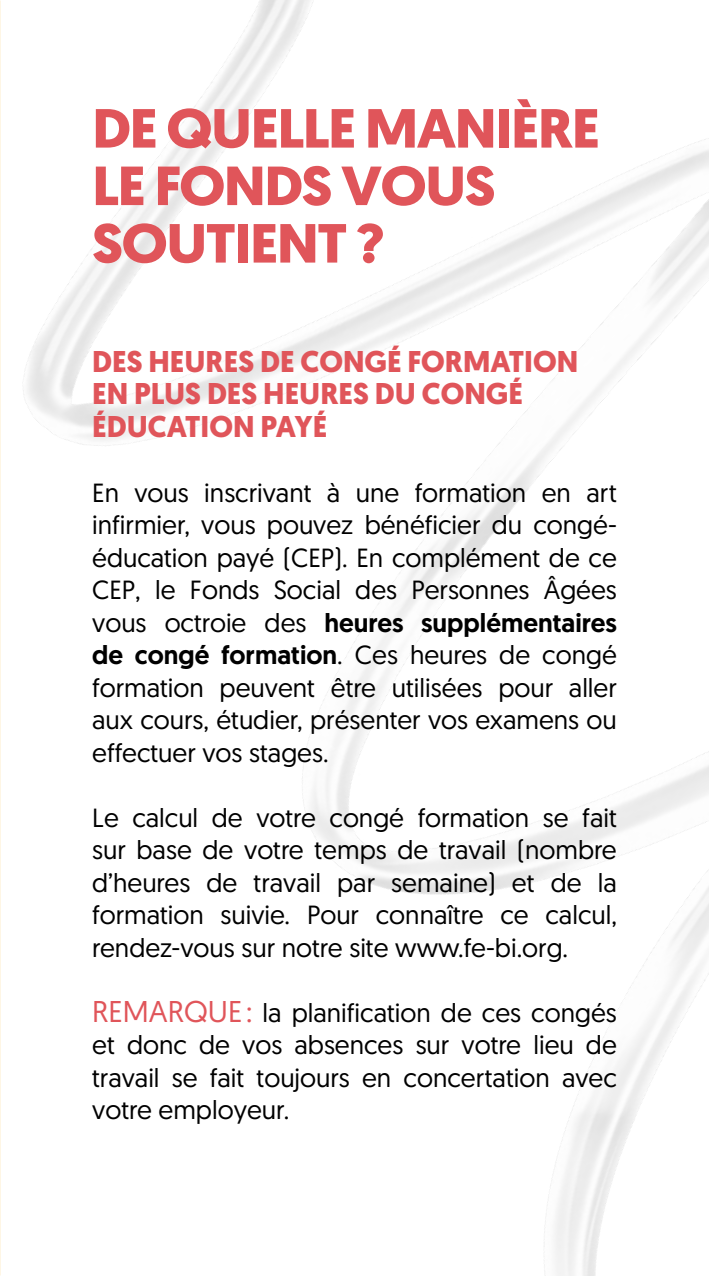
<style>
.page{position:relative;width:709px;height:1276px;background:#fff}
.page>*{position:absolute;margin:0;border:0;box-sizing:border-box;transform-origin:0 0}
.t1{font:700 55px/57.5px "Geomanist";letter-spacing:-.025em;color:#e0555a;scale:1.06 1}
.t2{font:700 30px/32.5px "Geomanist";color:#e0555a}
.t3{font:26.25px/32.5px "Geomanist";color:#000;text-align:justify}
.s1{font-weight:500}
.s2{font-size:30px;color:#e0555a}
</style>
<div class="page">
<h1 class="t1" style="left:92px;top:100px;width:480px">DE QUELLE MANIÈRE<br>LE FONDS VOUS<br>SOUTIENT ?</h1>
<p class="t2" style="left:92px;top:345px;width:487px">DES HEURES DE CONGÉ FORMATION<br>EN PLUS DES HEURES DU CONGÉ<br>ÉDUCATION PAYÉ</p>
<p class="t3" style="left:92px;top:475px;width:526px">En vous inscrivant à une formation en art infirmier, vous pouvez bénéficier du congé&shy;éducation payé (CEP). En complément de ce CEP, le Fonds Social des Personnes Âgées vous octroie des <span class="s1">heures supplémentaires de congé formation</span>. Ces heures de congé formation peuvent être utilisées pour aller aux cours, étudier, présenter vos examens ou effectuer vos stages.</p>
<p class="t3" style="left:92px;top:800px;width:526px">Le calcul de votre congé formation se fait sur base de votre temps de travail (nombre d’heures de travail par semaine) et de la formation suivie. Pour connaître ce calcul, rendez-vous sur notre site www.fe-bi.org.</p>
<p class="t3" style="left:92px;top:995px;width:526px"><span class="s2">REMARQUE :</span> la planification de ces congés et donc de vos absences sur votre lieu de travail se fait toujours en concertation avec votre employeur.</p>
</div>
